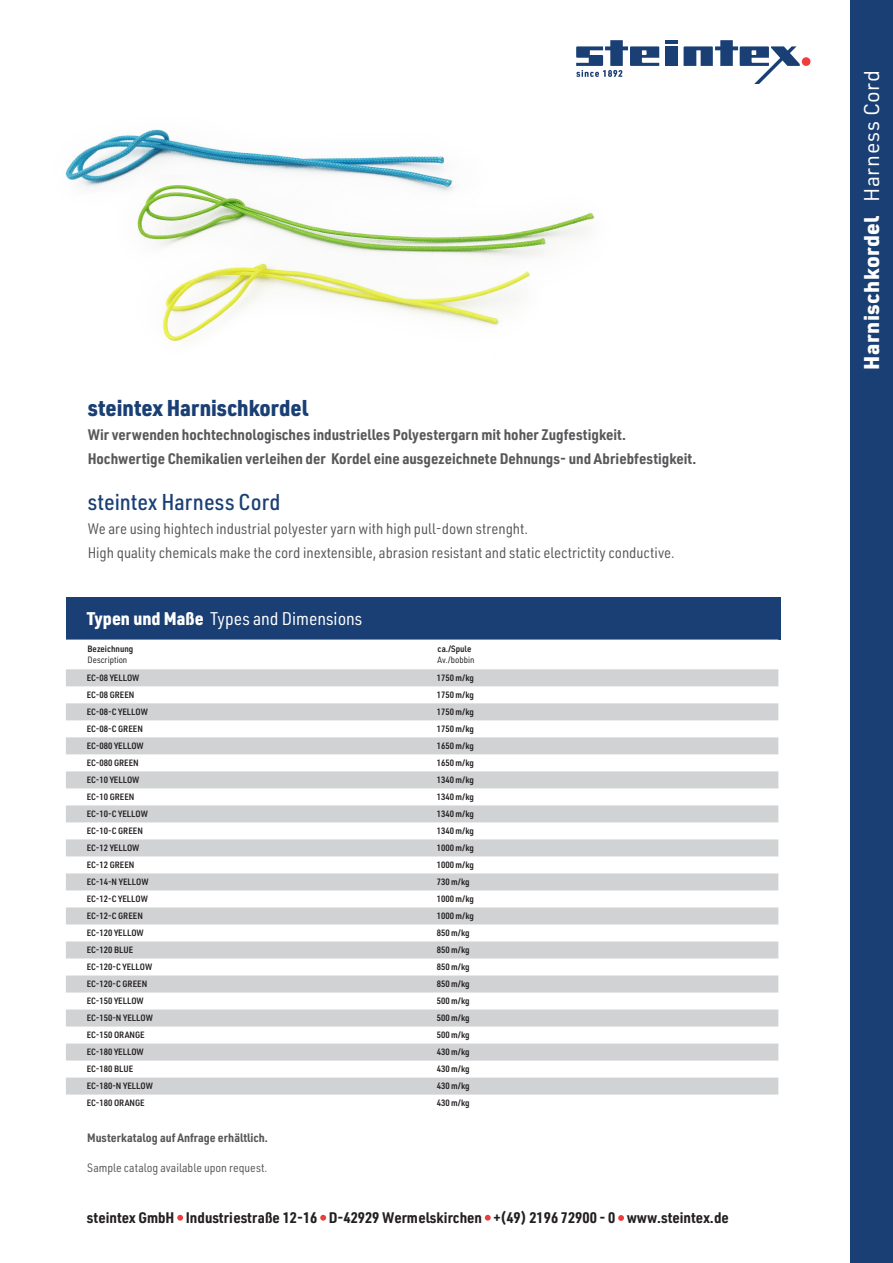
<style>
.page{position:relative;width:893px;height:1263px;background:#fff}
.page>*{position:absolute;margin:0;border:0;box-sizing:border-box;transform-origin:0 0}
.t1{font:900 22.5px "URWDIN Semi Cond";color:#1a3f74}
.t2{font:500 22.5px "URWDIN Semi Cond";color:#1a3f74}
.t3{font:900 21px "URWDIN";letter-spacing:.02em;color:#fff}
.t4{font:18px "URWDIN Semi Cond";color:#fff}
.t5{font:700 15px "URWDIN Semi Cond";color:#57585a}
.t6{font:15px "URWDIN Semi Cond";color:#57585a}
.t7{font:700 15px "URWDIN Semi Cond";color:#231f20}
.t8{font:700 12px "URWDIN Semi Cond";color:#57585a}
.t9{font:12px "URWDIN Semi Cond";color:#57585a}
.t10{font:600 9px "URWDIN Semi Cond";color:#231f20}
.t11{font:9px "URWDIN Semi Cond";color:#231f20}
.s1{font-weight:900}
.s2{font-weight:400}
</style>
<div class="page">
<svg style="left:177px;top:1215px;width:6px;height:6px"></svg>
<svg style="left:320px;top:1215px;width:6px;height:6px"></svg>
<svg style="left:485px;top:1215px;width:6px;height:6px"></svg>
<svg style="left:618px;top:1215px;width:6px;height:6px"></svg>
<div style="left:851px;top:0;width:42px;height:1263px;background:#1a3f74"></div>
<div style="left:665px;top:46px;width:12px;height:20px;background:#1a3f74"></div>
<hr style="left:665px;top:40px;width:12px;height:4px;background:#1a3f74">
<svg style="left:684px;top:40px;width:116px;height:44px"></svg>
<div style="left:802px;top:57px;width:8px;height:9px;background:#ee3d3c;border-radius:50%"></div>
<svg style="left:576px;top:40px;width:83px;height:37px"></svg>
<img style="left:65px;top:129px;width:530px;height:213px">
<div style="left:66px;top:597px;width:714px;height:42px;background:#1a3f74"></div>
<svg style="left:66px;top:639px;width:712px;height:456px"></svg>
<svg style="left:66px;top:669px;width:712px;height:425px"></svg>
<p class="t1" style="left:88px;top:392px;width:222px">steintex Harnischkordel</p>
<p class="t5" style="left:88px;top:424px;width:540px">Wir verwenden hochtechnologisches industrielles Polyestergarn mit hoher Zugfestigkeit.</p>
<p class="t5" style="left:88px;top:448px;width:610px">Hochwertige Chemikalien verleihen der Kordel eine ausgezeichnete Dehnungs- und Abriebfestigkeit.</p>
<p class="t2" style="left:88px;top:487px;width:194px">steintex Harness Cord</p>
<p class="t6" style="left:88px;top:519px;width:442px">We are using hightech industrial polyester yarn with high pull-down strenght.</p>
<p class="t6" style="left:88px;top:543px;width:589px">High quality chemicals make the cord inextensible, abrasion resistant and static electrictity conductive.</p>
<p class="t4" style="left:87px;top:607px;width:277px"><span class="s1">Typen und Maße</span> Types and Dimensions</p>
<p class="t10" style="left:88px;top:643px;width:47px">Bezeichnung</p>
<p class="t11" style="left:88px;top:654px;width:41px">Description</p>
<p class="t10" style="left:438px;top:643px;width:35px">ca./Spule</p>
<p class="t11" style="left:438px;top:654px;width:38px">Av./bobbin</p>
<p class="t10" style="left:87px;top:672px;width:54px">EC-08 YELLOW</p>
<p class="t10" style="left:437px;top:672px;width:39px">1750 m/kg</p>
<p class="t10" style="left:87px;top:689px;width:49px">EC-08 GREEN</p>
<p class="t10" style="left:437px;top:689px;width:39px">1750 m/kg</p>
<p class="t10" style="left:87px;top:706px;width:63px">EC-08-C YELLOW</p>
<p class="t10" style="left:437px;top:706px;width:39px">1750 m/kg</p>
<p class="t10" style="left:87px;top:723px;width:58px">EC-08-C GREEN</p>
<p class="t10" style="left:437px;top:723px;width:39px">1750 m/kg</p>
<p class="t10" style="left:87px;top:740px;width:59px">EC-080 YELLOW</p>
<p class="t10" style="left:437px;top:740px;width:39px">1650 m/kg</p>
<p class="t10" style="left:87px;top:757px;width:53px">EC-080 GREEN</p>
<p class="t10" style="left:437px;top:757px;width:39px">1650 m/kg</p>
<p class="t10" style="left:87px;top:774px;width:54px">EC-10 YELLOW</p>
<p class="t10" style="left:437px;top:774px;width:39px">1340 m/kg</p>
<p class="t10" style="left:87px;top:791px;width:49px">EC-10 GREEN</p>
<p class="t10" style="left:437px;top:791px;width:39px">1340 m/kg</p>
<p class="t10" style="left:87px;top:808px;width:63px">EC-10-C YELLOW</p>
<p class="t10" style="left:437px;top:808px;width:39px">1340 m/kg</p>
<p class="t10" style="left:87px;top:825px;width:58px">EC-10-C GREEN</p>
<p class="t10" style="left:437px;top:825px;width:39px">1340 m/kg</p>
<p class="t10" style="left:87px;top:842px;width:54px">EC-12 YELLOW</p>
<p class="t10" style="left:437px;top:842px;width:39px">1000 m/kg</p>
<p class="t10" style="left:87px;top:859px;width:49px">EC-12 GREEN</p>
<p class="t10" style="left:437px;top:859px;width:39px">1000 m/kg</p>
<p class="t10" style="left:87px;top:876px;width:63px">EC-14-N YELLOW</p>
<p class="t10" style="left:437px;top:876px;width:35px">730 m/kg</p>
<p class="t10" style="left:87px;top:893px;width:63px">EC-12-C YELLOW</p>
<p class="t10" style="left:437px;top:893px;width:39px">1000 m/kg</p>
<p class="t10" style="left:87px;top:910px;width:58px">EC-12-C GREEN</p>
<p class="t10" style="left:437px;top:910px;width:39px">1000 m/kg</p>
<p class="t10" style="left:87px;top:927px;width:59px">EC-120 YELLOW</p>
<p class="t10" style="left:437px;top:927px;width:35px">850 m/kg</p>
<p class="t10" style="left:87px;top:944px;width:48px">EC-120 BLUE</p>
<p class="t10" style="left:437px;top:944px;width:35px">850 m/kg</p>
<p class="t10" style="left:87px;top:961px;width:67px">EC-120-C YELLOW</p>
<p class="t10" style="left:437px;top:961px;width:35px">850 m/kg</p>
<p class="t10" style="left:87px;top:978px;width:62px">EC-120-C GREEN</p>
<p class="t10" style="left:437px;top:978px;width:35px">850 m/kg</p>
<p class="t10" style="left:87px;top:995px;width:59px">EC-150 YELLOW</p>
<p class="t10" style="left:437px;top:995px;width:35px">500 m/kg</p>
<p class="t10" style="left:87px;top:1012px;width:68px">EC-150-N YELLOW</p>
<p class="t10" style="left:437px;top:1012px;width:35px">500 m/kg</p>
<p class="t10" style="left:87px;top:1029px;width:59px">EC-150 ORANGE</p>
<p class="t10" style="left:437px;top:1029px;width:35px">500 m/kg</p>
<p class="t10" style="left:87px;top:1046px;width:59px">EC-180 YELLOW</p>
<p class="t10" style="left:437px;top:1046px;width:35px">430 m/kg</p>
<p class="t10" style="left:87px;top:1063px;width:48px">EC-180 BLUE</p>
<p class="t10" style="left:437px;top:1063px;width:35px">430 m/kg</p>
<p class="t10" style="left:87px;top:1080px;width:68px">EC-180-N YELLOW</p>
<p class="t10" style="left:437px;top:1080px;width:35px">430 m/kg</p>
<p class="t10" style="left:87px;top:1097px;width:59px">EC-180 ORANGE</p>
<p class="t10" style="left:437px;top:1097px;width:35px">430 m/kg</p>
<p class="t8" style="left:87px;top:1129px;width:182px">Musterkatalog auf Anfrage erhältlich.</p>
<p class="t9" style="left:87px;top:1160px;width:182px">Sample catalog available upon request.</p>
<h3 class="t7" style="left:87px;top:1207px;width:643px">steintex GmbH Industriestraße 12-16 D-42929 Wermelskirchen +(49) 2196 72900 - 0 www.steintex.de</h3>
<p class="t3" style="left:857px;top:370px;width:301px;rotate:-90deg">Harnischkordel <span class="s2">Harness Cord</span></p>
</div>
